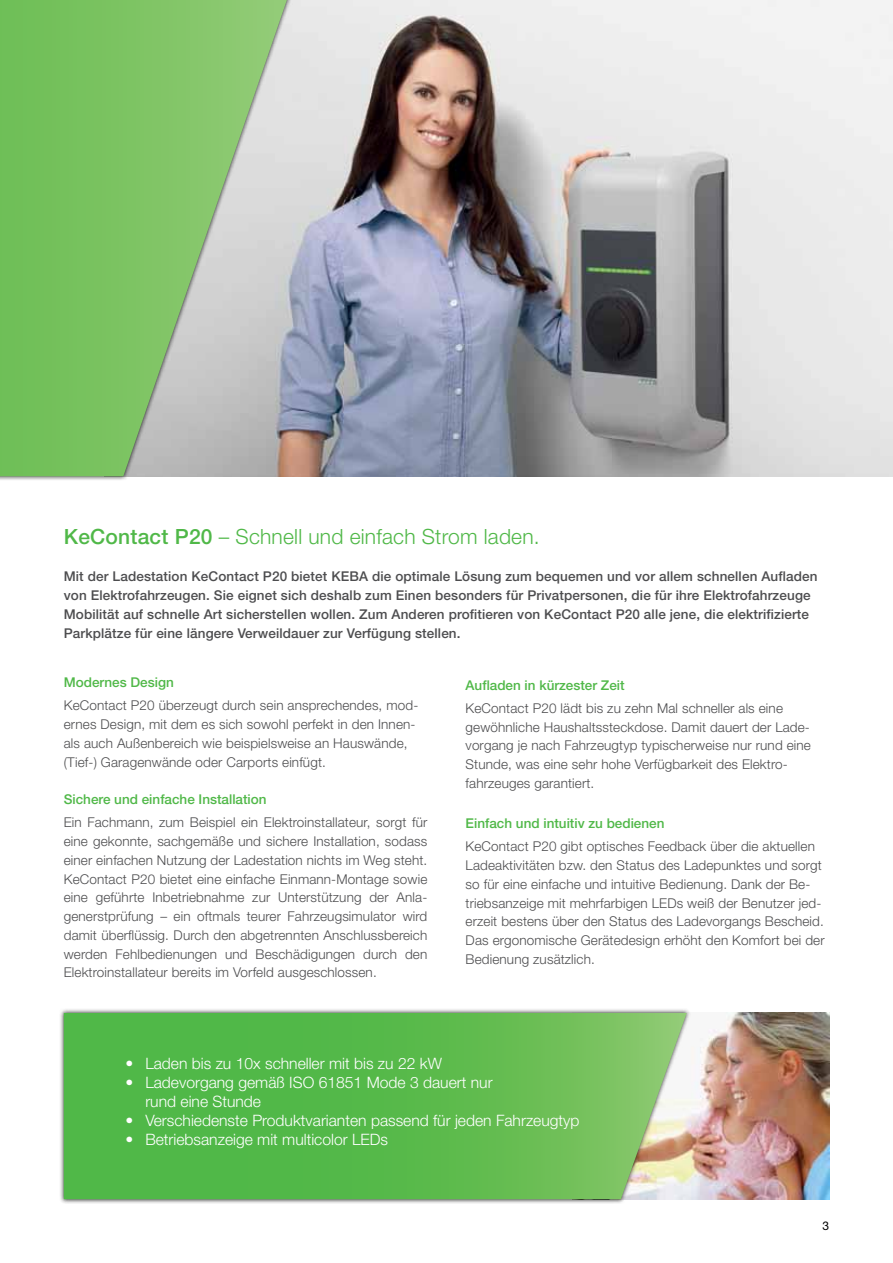
<style>
.page{position:relative;width:893px;height:1263px;background:#fff}
.page>*{position:absolute;margin:0;border:0;box-sizing:border-box;transform-origin:0 0}
.t1{font:300 21px "Helvetica Neue";letter-spacing:.01em;color:#50b848}
.t2{font:300 15.75px/18.9px "Helvetica Neue";color:#fff}
.t3{font:300 13.5px/18.8px "Helvetica Neue";letter-spacing:.01em;color:#4d4d4f}
.t4{font:500 13.5px/18.8px "Helvetica Neue";letter-spacing:.01em;color:#4d4d4f}
.t5{font:500 13.5px "Helvetica Neue";color:#50b848}
.t6{font:12px "Helvetica Neue";color:#000}
.s1{font-weight:500}
</style>
<div class="page">
<img style="left:295px;top:0;width:598px;height:476px">
<div style="left:0;top:0;width:295px;height:481px;background:#000;opacity:.75"></div>
<svg style="left:0;top:0;width:287px;height:476px;background:#90c47e"></svg>
<img style="left:691px;top:1013px;width:138px;height:186px">
<div style="left:59px;top:1008px;width:632px;height:196px;background:#000;opacity:.75"></div>
<svg style="left:64px;top:1013px;width:623px;height:186px;background:#63bc54"></svg>
<h1 class="t1" style="left:64px;top:524px;width:477px"><span class="s1">KeContact P20</span> – Schnell und einfach Strom laden.</h1>
<p class="t4" style="left:64px;top:567px;width:755px">Mit der Ladestation KeContact P20 bietet KEBA die optimale Lösung zum bequemen und vor allem schnellen Aufladen von Elektrofahrzeugen. Sie eignet sich deshalb zum Einen besonders für Privatpersonen, die für ihre Elektrofahrzeuge Mobilität auf schnelle Art sicherstellen wollen. Zum Anderen profitieren von KeContact P20 alle jene, die elektrifizierte Parkplätze für eine längere Verweildauer zur Verfügung stellen.</p>
<p class="t5" style="left:64px;top:674px;width:112px">Modernes Design</p>
<p class="t3" style="left:64px;top:696px;width:356px">KeContact P20 überzeugt durch sein ansprechendes, mod&shy;ernes Design, mit dem es sich sowohl perfekt in den Innen&shy;als auch Außenbereich wie beispielsweise an Hauswände, (Tief-) Garagenwände oder Carports einfügt.</p>
<p class="t5" style="left:64px;top:791px;width:204px">Sichere und einfache Installation</p>
<p class="t3" style="left:64px;top:813px;width:365px;text-align:justify">Ein Fachmann, zum Beispiel ein Elektroinstallateur, sorgt für eine gekonnte, sachgemäße und sichere Installation, sodass einer einfachen Nutzung der Ladestation nichts im Weg steht.<br>KeContact P20 bietet eine einfache Einmann-Montage sowie eine geführte Inbetriebnahme zur Unterstützung der Anla&shy;generstprüfung – ein oftmals teurer Fahrzeugsimulator wird damit überflüssig. Durch den abgetrennten Anschlussbereich werden Fehlbedienungen und Beschädigungen durch den Elektroinstallateur bereits im Vorfeld ausgeschlossen.</p>
<p class="t5" style="left:466px;top:677px;width:161px">Aufladen in kürzester Zeit</p>
<p class="t3" style="left:466px;top:698px;width:347px">KeContact P20 lädt bis zu zehn Mal schneller als eine gewöhnliche Haushaltssteckdose. Damit dauert der Lade&shy;vorgang je nach Fahrzeugtyp typischerweise nur rund eine Stunde, was eine sehr hohe Verfügbarkeit des Elektro&shy;fahrzeuges garantiert.</p>
<p class="t5" style="left:466px;top:815px;width:200px">Einfach und intuitiv zu bedienen</p>
<p class="t3" style="left:466px;top:837px;width:361px">KeContact P20 gibt optisches Feedback über die aktuellen Ladeaktivitäten bzw. den Status des Ladepunktes und sorgt so für eine einfache und intuitive Bedienung. Dank der Be&shy;triebsanzeige mit mehrfarbigen LEDs weiß der Benutzer jed&shy;erzeit bestens über den Status des Ladevorgangs Bescheid.<br>Das ergonomische Gerätedesign erhöht den Komfort bei der Bedienung zusätzlich.</p>
<p class="t2" style="left:125px;top:1054px;width:318px">• Laden bis zu 10x schneller mit bis zu 22 kW</p>
<p class="t2" style="left:145px;top:1072px;width:349px;text-indent:-20px">• Ladevorgang gemäß ISO 61851 Mode 3 dauert nur rund eine Stunde</p>
<p class="t2" style="left:125px;top:1110px;width:456px">• Verschiedenste Produktvarianten passend für jeden Fahrzeugtyp</p>
<p class="t2" style="left:125px;top:1129px;width:264px">• Betriebsanzeige mit multicolor LEDs</p>
<p class="t6" style="left:822px;top:1218px;width:8px">3</p>
</div>
